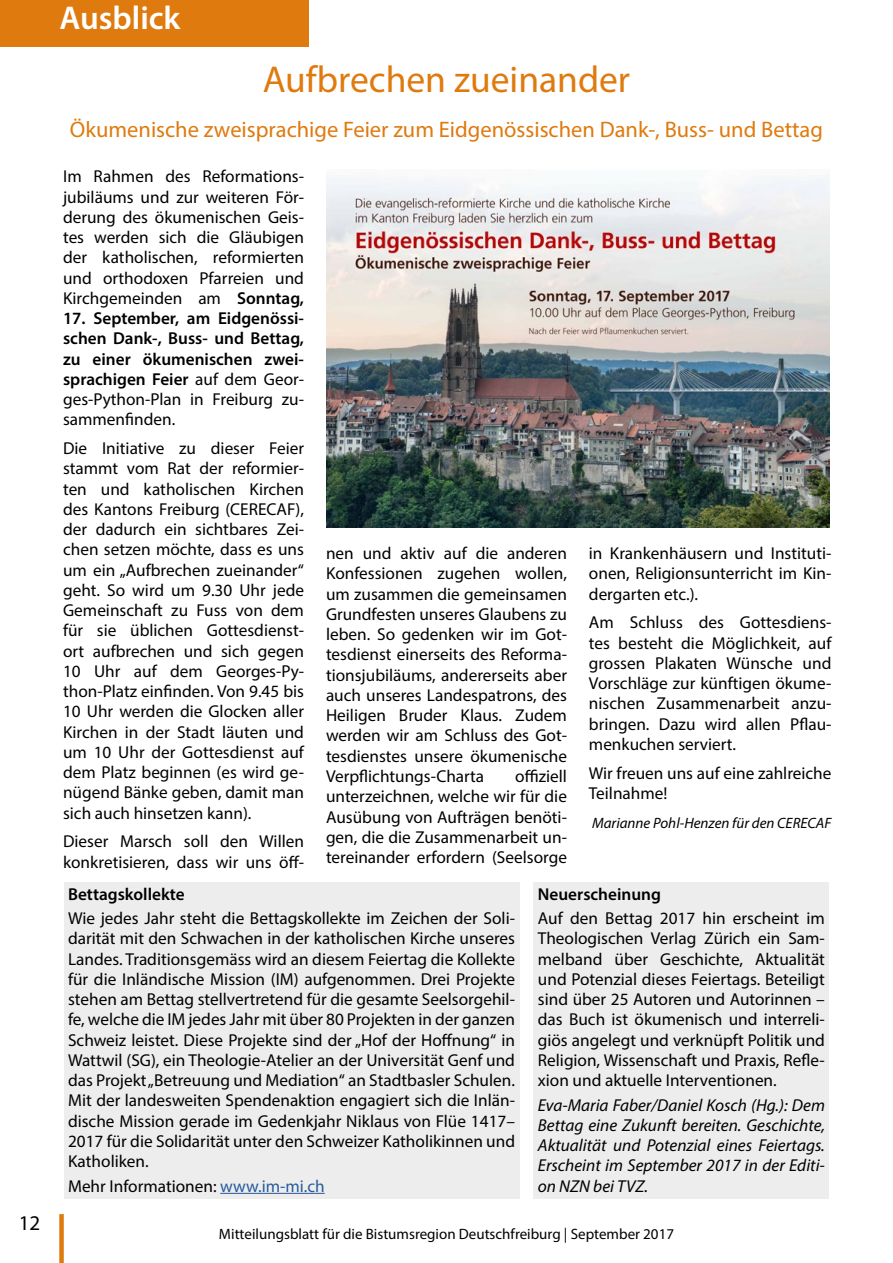
<style>
.page{position:relative;width:893px;height:1263px;background:#fff}
.page>*{position:absolute;margin:0;border:0;box-sizing:border-box;transform-origin:0 0}
.t1{font:37.5px "Myriad Pro";color:#df7a0e}
.t2{font:600 33px "Myriad Pro";color:#fff}
.t3{font:22.5px "Myriad Pro";color:#df7a0e}
.t4{font:21px "Myriad Pro";color:#000}
.t5{font:17.25px/20.2px "Myriad Pro";color:#000;text-align:justify}
.t6{font:600 17.25px/20.2px "Myriad Pro";color:#000;text-align:justify}
.t7{font:italic 17.25px/20.2px "Myriad Pro";color:#000;text-align:justify}
.t8{font:15px "Myriad Pro";color:#000}
.t9{font:italic 15px "Myriad Pro";color:#000}
.s1{font-weight:600}
.s2{font-weight:400}
.s3{color:#275b9b}
</style>
<div class="page">
<div style="left:59px;top:1214px;width:5px;height:49px;background:#df7a0e"></div>
<div style="left:0;top:0;width:308px;height:47px;background:#df7a0e"></div>
<img style="left:326px;top:178px;width:503px;height:349px">
<div style="left:64px;top:882px;width:455px;height:317px;background:#ededed"></div>
<hr style="left:220px;top:1193px;width:105px;height:1px;background:#275b9b">
<div style="left:534px;top:882px;width:295px;height:317px;background:#ededed"></div>
<p class="t4" style="left:19px;top:1210px;width:23px">12</p>
<h2 class="t2" style="left:60px;top:-3px;width:122px">Ausblick</h2>
<h1 class="t1" style="left:263px;top:56px;width:369px">Aufbrechen zueinander</h1>
<h3 class="t3" style="left:70px;top:115px;width:755px">Ökumenische zweisprachige Feier zum Eidgenössischen Dank-, Buss- und Bettag</h3>
<p class="t5" style="left:63px;top:166px;width:242px">Im Rahmen des Reformations&shy;jubiläums und zur weiteren För&shy;derung des ökumenischen Geis&shy;tes werden sich die Gläubigen der katholischen, reformierten und orthodoxen Pfarreien und Kirchgemeinden am <span class="s1">Sonntag,</span></p>
<p class="t6" style="left:63px;top:308px;width:242px">17. September, am Eidgenössi&shy;schen Dank-, Buss- und Bettag, zu einer ökumenischen zwei&shy;sprachigen Feier <span class="s2">auf dem Geor&shy;ges-Python-Plan in Freiburg zu&shy;sammenfinden.</span></p>
<p class="t5" style="left:63px;top:438px;width:242px">Die Initiative zu dieser Feier stammt vom Rat der reformier&shy;ten und katholischen Kirchen des Kantons Freiburg (CERECAF), der dadurch ein sichtbares Zei&shy;chen setzen möchte, dass es uns um ein „Aufbrechen zueinander“ geht. So wird um 9.30 Uhr jede Gemeinschaft zu Fuss von dem für sie üblichen Gottesdienst&shy;ort aufbrechen und sich gegen 10 Uhr auf dem Georges-Py&shy;thon-Platz einfinden. Von 9.45 bis 10 Uhr werden die Glocken aller Kirchen in der Stadt läuten und um 10 Uhr der Gottesdienst auf dem Platz beginnen (es wird ge&shy;nügend Bänke geben, damit man sich auch hinsetzen kann).</p>
<p class="t5" style="left:63px;top:831px;width:242px">Dieser Marsch soll den Willen konkretisieren, dass wir uns öff-</p>
<p class="t5" style="left:326px;top:543px;width:242px">nen und aktiv auf die anderen Konfessionen zugehen wollen, um zusammen die gemeinsamen Grundfesten unseres Glaubens zu leben. So gedenken wir im Got&shy;tesdienst einerseits des Reforma&shy;tionsjubiläums, andererseits aber auch unseres Landespatrons, des Heiligen Bruder Klaus. Zudem werden wir am Schluss des Got&shy;tesdienstes unsere ökumenische Verpflichtungs-Charta</p>
<p class="t5" style="left:326px;top:766px;width:242px;text-indent:189px">offiziell unterzeichnen, welche wir für die Ausübung von Aufträgen benöti&shy;gen, die die Zusammenarbeit un&shy;tereinander erfordern (Seelsorge</p>
<p class="t5" style="left:589px;top:543px;width:244px">in Krankenhäusern und Instituti&shy;onen, Religionsunterricht im Kin&shy;dergarten etc.).</p>
<p class="t5" style="left:589px;top:612px;width:244px">Am Schluss des Gottesdiens&shy;tes besteht die Möglichkeit, auf grossen Plakaten Wünsche und Vorschläge zur künftigen ökume&shy;nischen Zusammenarbeit anzu&shy;bringen. Dazu wird allen Pflau&shy;menkuchen serviert.</p>
<p class="t5" style="left:589px;top:762px;width:244px">Wir freuen uns auf eine zahlreiche<br>Teilnahme!</p>
<p class="t9" style="left:592px;top:813px;width:241px">Marianne Pohl-Henzen für den CERECAF</p>
<p class="t6" style="left:68px;top:883px;width:118px">Bettagskollekte</p>
<p class="t5" style="left:68px;top:908px;width:449px">Wie jedes Jahr steht die Bettagskollekte im Zeichen der Soli&shy;darität mit den Schwachen in der katholischen Kirche unseres Landes. Traditionsgemäss wird an diesem Feiertag die Kollekte für die Inländische Mission (IM) aufgenommen. Drei Projekte stehen am Bettag stellvertretend für die gesamte Seelsorgehil&shy;fe, welche die IM jedes Jahr mit über 80 Projekten in der ganzen Schweiz leistet. Diese Projekte sind der „Hof der Hoffnung“ in Wattwil (SG), ein Theologie-Atelier an der Universität Genf und das Projekt „Betreuung und Mediation“ an Stadtbasler Schulen.<br>Mit der landesweiten Spendenaktion engagiert sich die Inlän&shy;dische Mission gerade im Gedenkjahr Niklaus von Flüe 1417– 2017 für die Solidarität unter den Schweizer Katholikinnen und Katholiken.</p>
<p class="t5" style="left:68px;top:1175px;width:258px">Mehr Informationen: <span class="s3">www.im-mi.ch</span></p>
<p class="t6" style="left:538px;top:883px;width:124px">Neuerscheinung</p>
<p class="t5" style="left:538px;top:908px;width:289px">Auf den Bettag 2017 hin erscheint im Theologischen Verlag Zürich ein Sam&shy;melband über Geschichte, Aktualität und Potenzial dieses Feiertags. Beteiligt sind über 25 Autoren und Autorinnen – das Buch ist ökumenisch und interreli&shy;giös angelegt und verknüpft Politik und Religion, Wissenschaft und Praxis, Refle&shy;xion und aktuelle Interventionen.</p>
<p class="t7" style="left:538px;top:1094px;width:289px">Eva-Maria Faber/Daniel Kosch (Hg.): Dem Bettag eine Zukunft bereiten. Geschichte, Aktualität und Potenzial eines Feiertags.<br>Erscheint im September 2017 in der Editi&shy;on NZN bei TVZ.</p>
<p class="t8" style="left:219px;top:1224px;width:457px">Mitteilungsblatt für die Bistumsregion Deutschfreiburg | September 2017</p>
</div>
